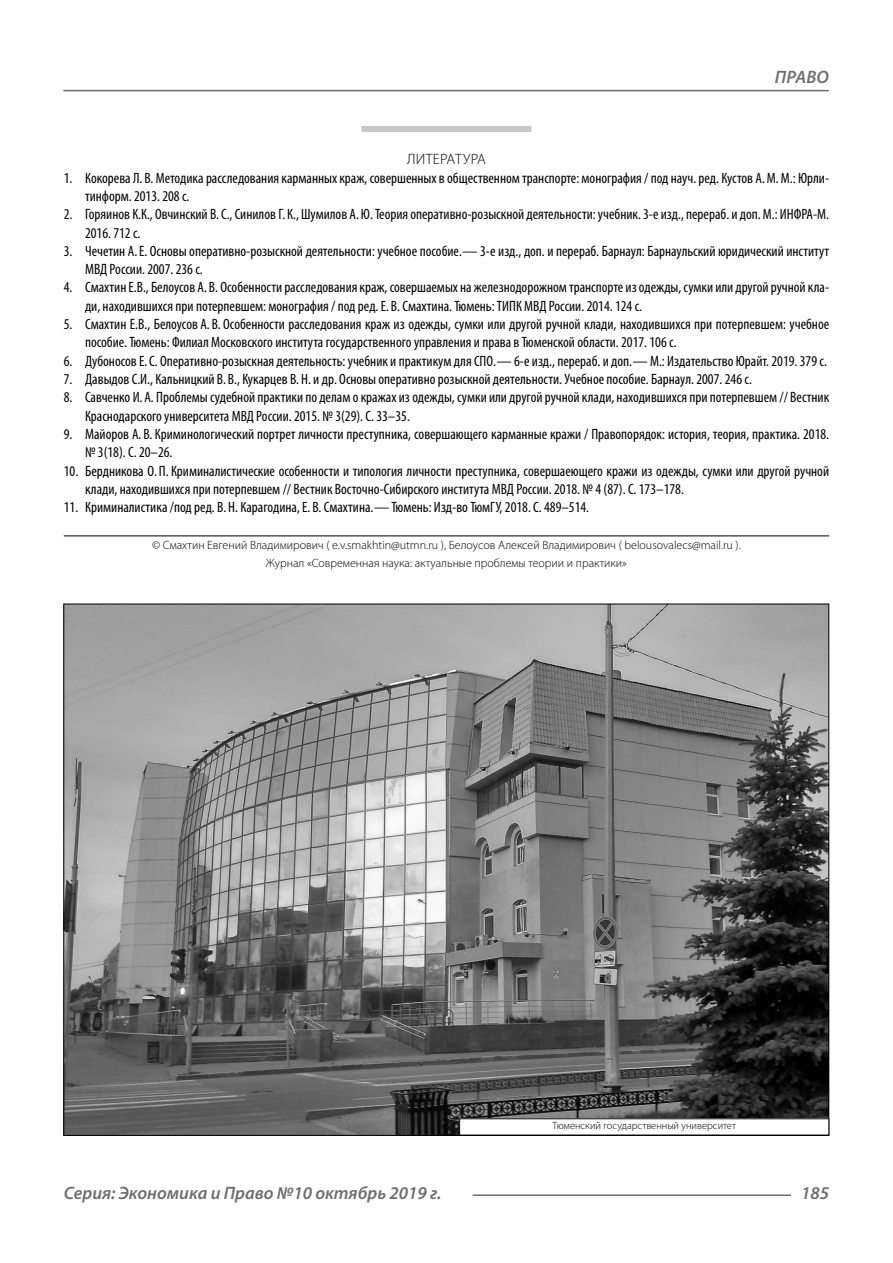
<style>
.page{position:relative;width:893px;height:1263px;background:#fff}
.page>*{position:absolute;margin:0;border:0;box-sizing:border-box;transform-origin:0 0}
.t1{font:italic 600 18px "Myriad Pro";color:#6e6e6e}
.t2{font:condensed 15px/18.3px "Myriad Pro";color:#000}
.Literature{font:300 15px "Myriad Pro";letter-spacing:.02em;color:#000}
.Copy{font:300 12px/18.3px "Myriad Pro";color:#000;text-align:center}
.Author-doc{font:300 10.5px "Myriad Pro";color:#000}
</style>
<div class="page">
<div style="left:361px;top:126px;width:170px;height:6px;background:#c7c7c7"></div>
<hr style="left:64px;top:535px;width:765px;height:1px;background:#000">
<img style="left:65px;top:606px;width:762px;height:528px">
<div style="left:460px;top:1119px;width:369px;height:16px;background:#fff"></div>
<hr style="left:63px;top:90px;width:766px;height:1px;background:#6e6e6e">
<hr style="left:473px;top:1194px;width:318px;height:2px;background:#6e6e6e">
<p class="t1" style="left:775px;top:66px;width:24px">Право</p>
<p class="Literature" style="left:407px;top:150px;width:80px">ЛИТЕРАТУРА</p>
<p class="t2" style="left:85px;top:168px;width:746px;text-indent:-21px">1. Кокорева Л. В. Методика расследования карманных краж, совершенных в общественном транспорте: монография / под науч. ред. Кустов А.М. М.: Юрли&shy;тинформ. 2013. 208 c.</p>
<p class="t2" style="left:85px;top:205px;width:746px;text-indent:-21px">2. Горяинов К.К., Овчинский В.С., Синилов Г.К., Шумилов А.Ю. Теория оперативно-розыскной деятельности: учебник. 3-е изд., перераб. и доп. М.: ИНФРА-М.<br>2016. 712 с.</p>
<p class="t2" style="left:85px;top:242px;width:746px;text-indent:-21px">3. Чечетин А.Е. Основы оперативно-розыскной деятельности: учебное пособие.— 3-е изд., доп. и перераб. Барнаул: Барнаульский юридический институт<br>МВД России. 2007. 236 с.</p>
<p class="t2" style="left:85px;top:278px;width:746px;text-indent:-21px">4. Смахтин Е.В., Белоусов А. В. Особенности расследования краж, совершаемых на железнодорожном транспорте из одежды, сумки или другой ручной кла&shy;ди, находившихся при потерпевшем: монография / под ред. Е. В. Смахтина. Тюмень: ТИПК МВД России. 2014. 124 с.</p>
<p class="t2" style="left:85px;top:315px;width:746px;text-indent:-21px">5. Смахтин Е.В., Белоусов А. В. Особенности расследования краж из одежды, сумки или другой ручной клади, находившихся при потерпевшем: учебное пособие. Тюмень: Филиал Московского института государственного управления и права в Тюменской области. 2017. 106 с.</p>
<p class="t2" style="left:64px;top:351px;width:765px">6. Дубоносов Е.С. Оперативно-розыскная деятельность: учебник и практикум для СПО.— 6-е изд., перераб. и доп.— М.: Издательство Юрайт. 2019. 379 с.</p>
<p class="t2" style="left:64px;top:370px;width:690px">7. Давыдов С.И., Кальницкий В. В., Кукарцев В. Н. и др. Основы оперативно розыскной деятельности. Учебное пособие. Барнаул. 2007. 246 с.</p>
<p class="t2" style="left:85px;top:388px;width:746px;text-indent:-21px">8. Савченко И. А. Проблемы судебной практики по делам о кражах из одежды, сумки или другой ручной клади, находившихся при потерпевшем // Вестник<br>Краснодарского университета МВД России. 2015. № 3(29). С. 33–35.</p>
<p class="t2" style="left:85px;top:425px;width:746px;text-indent:-21px">9. Майоров А. В. Криминологический портрет личности преступника, совершающего карманные кражи / Правопорядок: история, теория, практика. 2018. № 3(18). С. 20–26.</p>
<p class="t2" style="left:85px;top:461px;width:746px;text-indent:-21px">10. Бердникова О. П. Криминалистические особенности и типология личности преступника, совершаеющего кражи из одежды, сумки или другой ручной клади, находившихся при потерпевшем // Вестник Восточно-Сибирского института МВД России. 2018. № 4 (87). С. 173–178.</p>
<p class="t2" style="left:64px;top:498px;width:527px">11. Криминалистика /под ред. В. Н. Карагодина, Е. В. Смахтина.— Тюмень: Изд-во ТюмГУ, 2018. С. 489–514.</p>
<p class="Copy" style="left:152px;top:536px;width:590px">© Смахтин Евгений Владимирович ( e.v.smakhtin@utmn.ru ), Белоусов Алексей Владимирович ( belousovalecs@mail.ru ).<br>Журнал «Современная наука: актуальные проблемы теории и практики»</p>
<p class="Author-doc" style="left:552px;top:1119px;width:185px">Тюменский государственный университет</p>
<p class="t1" style="left:64px;top:1182px;width:379px">Серия: Экономика и Право №10 октябрь 2019 г.</p>
<p class="t1" style="left:801px;top:1182px;width:30px">185</p>
</div>
